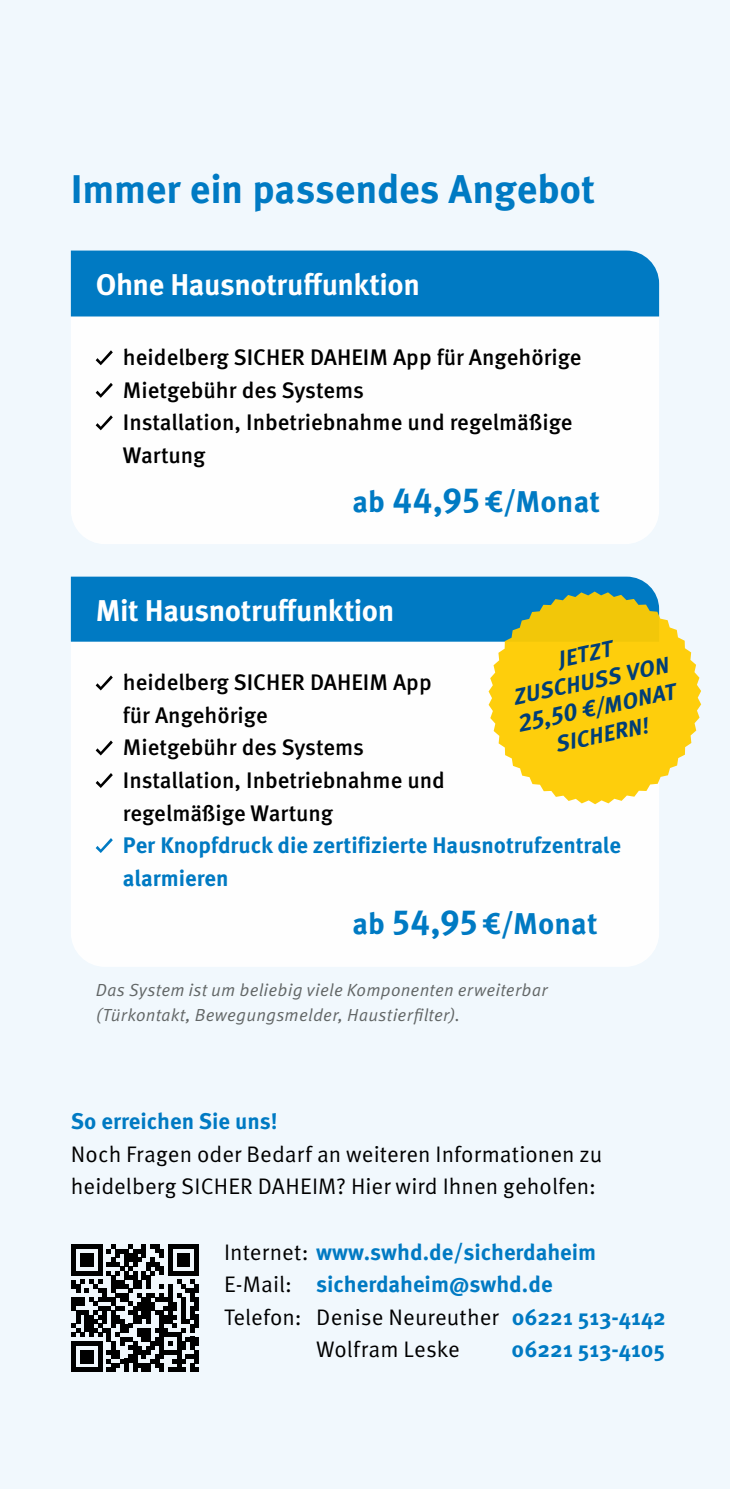
<style>
.page{position:relative;width:730px;height:1489px;background:#fff}
.page>*{position:absolute;margin:0;border:0;box-sizing:border-box;transform-origin:0 0}
.t1{font:700 40px "Meta OT";letter-spacing:-.005em;color:#007ac3}
.t2{font:700 30px "Meta OT";letter-spacing:-.015em;color:#fff}
.t3{font:700 30px "Meta OT";letter-spacing:.005em;color:#007ac3}
.t4{font:500 22.5px/32.5px "Meta OT";color:#000}
.t5{font:700 22.5px/32.5px "Meta OT";color:#007ac3}
.t6{font:22.5px/32.5px "Meta OT";letter-spacing:.005em;color:#000}
.t7{font:italic 700 22.5px/27.5px "Meta OT";color:#003e77;text-align:center}
.t8{font:italic 17.5px/25px "Meta OT";letter-spacing:.015em;color:#626666}
.s1{font-size:35px}
.s2{font-size:25px}
.s3{font-weight:400;color:#000}
.s4{font-weight:700;color:#007ac3}
</style>
<div class="page">
<div style="left:0;top:0;width:730px;height:1488px;background:#f1f8fd"></div>
<div style="left:71px;top:316px;width:588px;height:228px;background:#fefefe"></div>
<svg style="left:96px;top:350px;width:17px;height:15px"></svg>
<svg style="left:96px;top:383px;width:17px;height:15px"></svg>
<svg style="left:96px;top:415px;width:17px;height:15px"></svg>
<div style="left:71px;top:250px;width:588px;height:66px;background:#007ac3"></div>
<div style="left:71px;top:641px;width:588px;height:325px;background:#fefefe"></div>
<svg style="left:96px;top:675px;width:17px;height:15px"></svg>
<svg style="left:96px;top:740px;width:17px;height:15px"></svg>
<svg style="left:96px;top:773px;width:17px;height:15px"></svg>
<svg style="left:96px;top:838px;width:17px;height:15px"></svg>
<div style="left:71px;top:576px;width:583px;height:65px;background:#007ac3"></div>
<svg style="left:489px;top:591px;width:212px;height:213px;fill:#fece0c"></svg>
<svg style="left:72px;top:1244px;width:127px;height:127px"></svg>
<h1 class="t1" style="left:71px;top:163px;width:526px">Immer ein passendes Angebot</h1>
<h2 class="t2" style="left:96px;top:265px;width:326px">Ohne Hausnotruffunktion</h2>
<p class="t4" style="left:123px;top:341px;width:460px">heidelberg SICHER DAHEIM App für Angehörige<br>Mietgebühr des Systems<br>Installation, Inbetriebnahme und regelmäßige<br>Wartung</p>
<h2 class="t3" style="left:353px;top:482px;width:249px">ab <span class="s1">44,95</span>€/Monat</h2>
<h2 class="t2" style="left:96px;top:591px;width:300px">Mit Hausnotruffunktion</h2>
<p class="t7" style="left:504px;top:657px;width:162px;rotate:-12deg">JETZT<br>ZUSCHUSS VON<br><span class="s2">25,50</span> €/MONAT<br>SICHERN!</p>
<p class="t4" style="left:123px;top:666px;width:323px">heidelberg SICHER DAHEIM App für Angehörige<br>Mietgebühr des Systems<br>Installation, Inbetriebnahme und regelmäßige Wartung</p>
<p class="t5" style="left:123px;top:829px;width:500px">Per Knopfdruck die zertifizierte Hausnotrufzentrale alarmieren</p>
<h2 class="t3" style="left:353px;top:904px;width:246px">ab <span class="s1">54,95</span>€/Monat</h2>
<p class="t8" style="left:96px;top:978px;width:454px">Das System ist um beliebig viele Komponenten erweiterbar (Türkontakt, Bewegungsmelder, Haustierfilter).</p>
<p class="t5" style="left:71px;top:1105px;width:208px">So erreichen Sie uns!</p>
<p class="t6" style="left:71px;top:1138px;width:533px">Noch Fragen oder Bedarf an weiteren Informationen zu heidelberg SICHER DAHEIM? Hier wird Ihnen geholfen:</p>
<p class="t5" style="left:224px;top:1235px;width:374px"><span class="s3">Internet:</span> www.swhd.de/sicherdaheim</p>
<p class="t5" style="left:224px;top:1267px;width:330px"><span class="s3">E-Mail:</span> sicherdaheim@swhd.de</p>
<p class="t6" style="left:224px;top:1300px;width:443px">Telefon: Denise Neureuther <span class="s4">06221 513-4142</span></p>
<p class="t6" style="left:316px;top:1333px;width:145px">Wolfram Leske</p>
<p class="t5" style="left:512px;top:1332px;width:155px">06221 513-4105</p>
</div>
